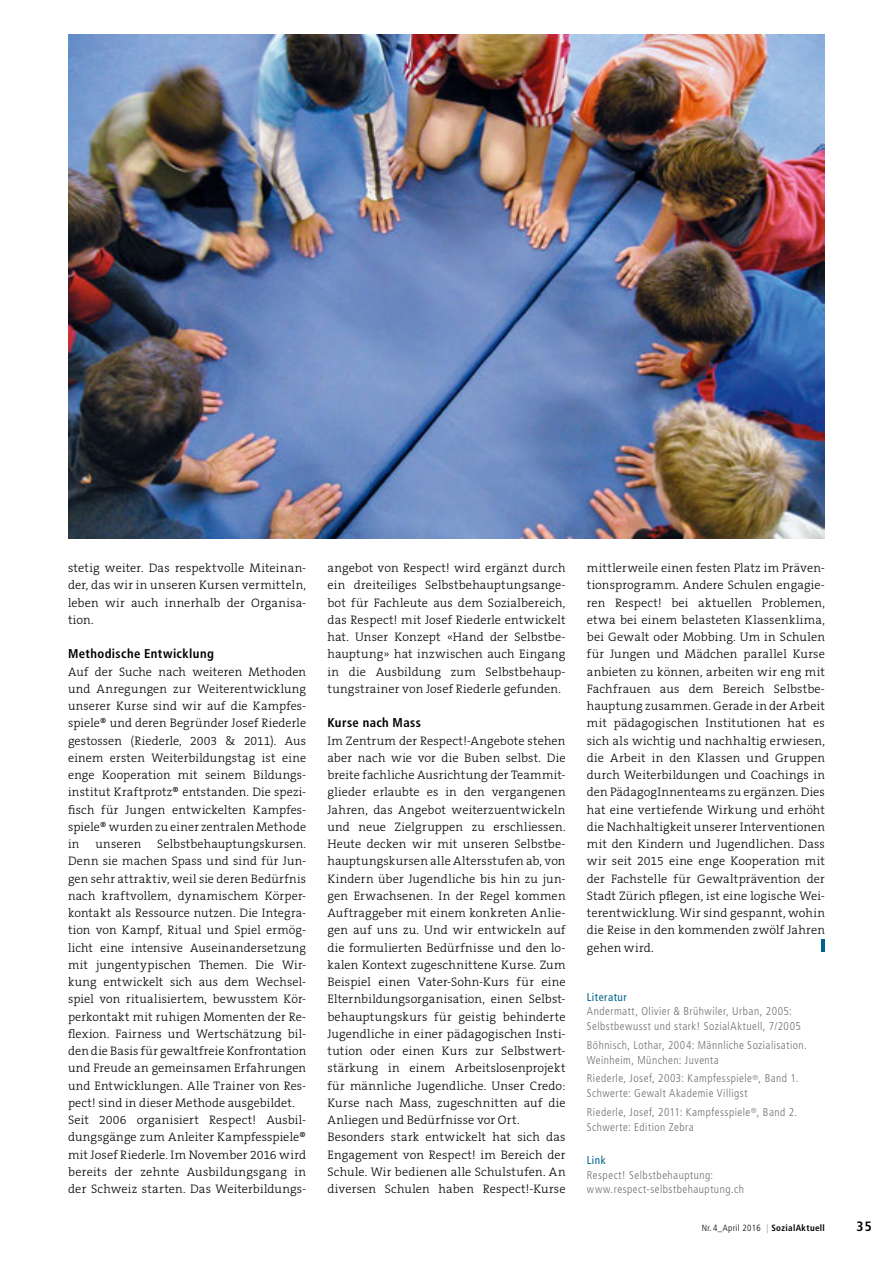
<style>
.page{position:relative;width:893px;height:1263px;background:#fff}
.page>*{position:absolute;margin:0;border:0;box-sizing:border-box;transform-origin:0 0}
.t1{font:700 condensed 13.5px "Frutiger";color:#000}
.t2{font:700 condensed 12.75px "Frutiger";letter-spacing:.03em;color:#000}
.t3{font:300 12.3px/17.2px "The Serif B3";letter-spacing:.01em;color:#000;text-align:justify}
.t4{font:300 condensed 11.25px/14.7px "Frutiger";letter-spacing:.045em;color:#6e6e6e}
.t5{font:condensed 11.25px "Frutiger";letter-spacing:.045em;color:#00628e}
.t6{font:300 condensed 9px "Frutiger";letter-spacing:.04em;color:#000}
.s1{font-weight:700;color:#b1b2b3}
.s2{font-weight:700}
</style>
<div class="page">
<svg style="left:822px;top:939px;width:3px;height:13px"></svg>
<img style="left:68px;top:34px;width:757px;height:505px">
<p class="t3" style="left:68px;top:560px;width:240px">stetig weiter. Das respektvolle Miteinan&shy;der, das wir in unseren Kursen vermitteln, leben wir auch innerhalb der Organisa&shy;tion.</p>
<p class="t2" style="left:68px;top:646px;width:147px">Methodische Entwicklung</p>
<p class="t3" style="left:68px;top:663px;width:240px">Auf der Suche nach weiteren Methoden und Anregungen zur Weiterentwicklung unserer Kurse sind wir auf die Kampfes&shy;spiele® und deren Begründer Josef Riederle gestossen (Riederle, 2003 &amp; 2011). Aus einem ersten Weiterbildungstag ist eine enge Kooperation mit seinem Bildungs&shy;institut Kraftprotz® entstanden. Die spezi&shy;fisch für Jungen entwickelten Kampfes&shy;spiele® wurden zu einer zentralen Methode in</p>
<p class="t3" style="left:68px;top:836px;width:240px;text-align:left;text-indent:89px">Selbstbehauptungskursen.<br>Denn sie machen Spass und sind für Jun&shy;gen sehr attraktiv, weil sie deren Bedürfnis nach kraftvollem, dynamischem Körper&shy;kontakt als Ressource nutzen. Die Integra&shy;tion von Kampf, Ritual und Spiel ermög&shy;licht eine intensive Auseinandersetzung mit jungentypischen Themen. Die Wir&shy;kung entwickelt sich aus dem Wechsel&shy;spiel von ritualisiertem, bewusstem Kör&shy;perkontakt mit ruhigen Momenten der Re&shy;flexion. Fairness und Wertschätzung bil&shy;den die Basis für gewaltfreie Konfrontation und Freude an gemeinsamen Erfahrungen und Entwicklungen. Alle Trainer von Res&shy;pect! sind in dieser Methode ausgebildet.<br>Seit 2006 organisiert Respect! Ausbil&shy;dungsgänge zum Anleiter Kampfesspiele® mit Josef Riederle. Im November 2016 wird bereits der zehnte Ausbildungsgang in der Schweiz starten. Das Weiterbildungs-</p>
<p class="t3" style="left:95px;top:836px;width:47px">unseren</p>
<p class="t3" style="left:327px;top:560px;width:240px">angebot von Respect! wird ergänzt durch ein dreiteiliges Selbstbehauptungsange&shy;bot für Fachleute aus dem Sozialbereich, das Respect! mit Josef Riederle entwickelt hat. Unser Konzept «Hand der Selbstbe&shy;hauptung» hat inzwischen auch Eingang in die Ausbildung zum Selbstbehaup&shy;tungstrainer von Josef Riederle gefunden.</p>
<p class="t2" style="left:327px;top:715px;width:95px">Kurse nach Mass</p>
<p class="t3" style="left:327px;top:732px;width:240px;text-align:left">Im Zentrum der Respect!-Angebote stehen aber nach wie vor die Buben selbst. Die breite fachliche Ausrichtung der Teammit&shy;glieder erlaubte es in den vergangenen Jahren, das Angebot weiterzuentwickeln und neue Zielgruppen zu erschliessen.<br>Heute decken wir mit unseren Selbstbe&shy;hauptungskursen alle Altersstufen ab, von Kindern über Jugendliche bis hin zu jun&shy;gen Erwachsenen. In der Regel kommen Auftraggeber mit einem konkreten Anlie&shy;gen auf uns zu. Und wir entwickeln auf die formulierten Bedürfnisse und den lo&shy;kalen Kontext zugeschnittene Kurse. Zum Beispiel einen Vater-Sohn-Kurs für eine Elternbildungsorganisation, einen Selbst&shy;behauptungskurs für geistig behinderte Jugendliche in einer pädagogischen Insti&shy;tution oder einen Kurs zur Selbstwert&shy;stärkung in einem Arbeitslosenprojekt für männliche Jugendliche. Unser Credo:<br>Kurse nach Mass, zugeschnitten auf die Anliegen und Bedürfnisse vor Ort.<br>Besonders stark entwickelt hat sich das Engagement von Respect! im Bereich der Schule. Wir bedienen alle Schulstufen. An diversen Schulen haben Respect!-Kurse</p>
<p class="t3" style="left:587px;top:560px;width:240px">mittlerweile einen festen Platz im Präven&shy;tionsprogramm. Andere Schulen engagie&shy;ren Respect! bei aktuellen Problemen, etwa bei einem belasteten Klassenklima, bei Gewalt oder Mobbing. Um in Schulen für Jungen und Mädchen parallel Kurse anbieten zu können, arbeiten wir eng mit Fachfrauen aus dem Bereich Selbstbe&shy;hauptung zusammen. Gerade in der Arbeit mit pädagogischen Institutionen hat es sich als wichtig und nachhaltig erwiesen, die Arbeit in den Klassen und Gruppen durch Weiterbildungen und Coachings in den PädagogInnenteams zu ergänzen. Dies hat eine vertiefende Wirkung und erhöht die Nachhaltigkeit unserer Interventionen mit den Kindern und Jugendlichen. Dass wir seit 2015 eine enge Kooperation mit der Fachstelle für Gewaltprävention der Stadt Zürich pflegen, ist eine logische Wei&shy;terentwicklung. Wir sind gespannt, wohin die Reise in den kommenden zwölf Jahren gehen wird.</p>
<p class="t5" style="left:587px;top:990px;width:42px">Literatur</p>
<p class="t4" style="left:587px;top:1004px;width:216px">Andermatt, Olivier &amp; Brühwiler, Urban, 2005:<br>Selbstbewusst und stark! SozialAktuell, 7/2005</p>
<p class="t4" style="left:587px;top:1038px;width:222px">Böhnisch, Lothar, 2004: Männliche Sozialisation.<br>Weinheim, München: Juventa</p>
<p class="t4" style="left:587px;top:1071px;width:213px">Riederle, Josef, 2003: Kampfesspiele<sup>®</sup>, Band 1.<br>Schwerte: Gewalt Akademie Villigst</p>
<p class="t4" style="left:587px;top:1105px;width:212px">Riederle, Josef, 2011: Kampfesspiele<sup>®</sup>, Band 2.<br>Schwerte: Edition Zebra</p>
<p class="t5" style="left:587px;top:1153px;width:20px">Link</p>
<p class="t4" style="left:587px;top:1167px;width:159px">Respect! Selbstbehauptung: www.respect-selbstbehauptung.ch</p>
<p class="t6" style="left:702px;top:1222px;width:125px">Nr. 4_April 2016 <span class="s1">|</span> <span class="s2">SozialAktuell</span></p>
<p class="t1" style="left:856px;top:1218px;width:17px">35</p>
</div>
